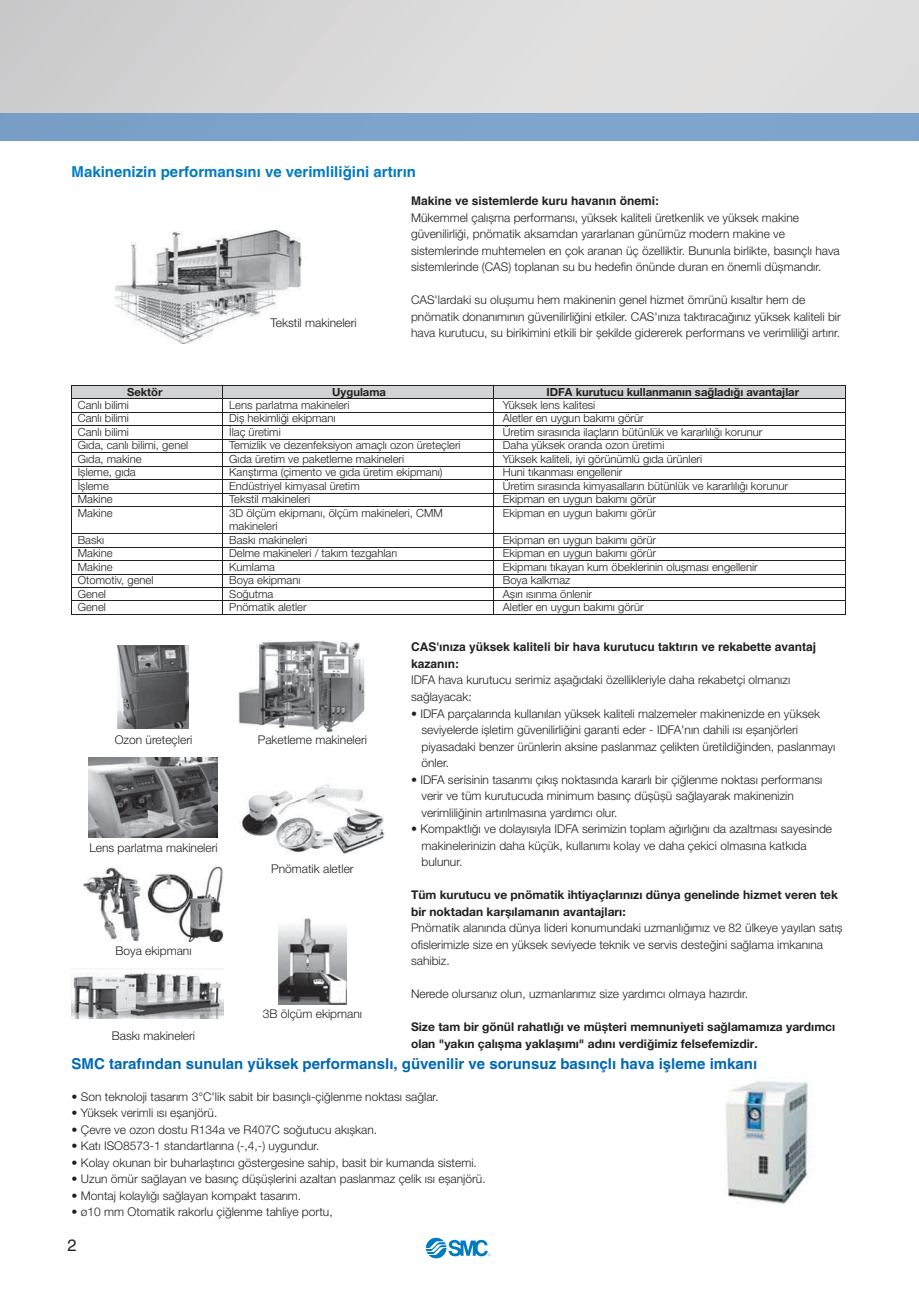
<style>
.page{position:relative;width:919px;height:1289px;background:#fff}
.page>*{position:absolute;margin:0;border:0;box-sizing:border-box;transform-origin:0 0}
.t1{font:16.5px "Helvetica";color:#231f20}
.t2{font:700 15px "Helvetica";color:#0069b4}
.t3{font:700 15px "Helvetica";color:#007bc1}
.t4{font:300 12px/16.5px "Helvetica Neue LT Pro";color:#231f20}
.t5{font:700 12px/16.5px "Helvetica Neue LT Pro";color:#231f20}
.t6{font:700 12px/16.5px "Helvetica";color:#231f20}
.t7{font:300 11.25px/13.5px "Helvetica Neue LT Pro";color:#231f20}
.t8{font:700 11.25px "Helvetica Neue LT Pro";color:#231f20}
</style>
<div class="page">
<div style="left:0;top:1px;width:918px;height:112px;background:linear-gradient(to right,#cfcecf,#e5e5e5)"></div>
<svg style="left:426px;top:1237px;width:64px;height:21px"></svg>
<div style="left:0;top:113px;width:918px;height:28px;background:#7ea3cd"></div>
<img style="left:114px;top:230px;width:188px;height:113px">
<div style="left:72px;top:385px;width:773px;height:14px;background:#d1d3d4"></div>
<hr style="left:72px;top:398px;width:773px;height:1px;background:#231f20">
<hr style="left:72px;top:412px;width:773px;height:1px;background:#231f20">
<hr style="left:72px;top:385px;width:773px;height:1px;background:#231f20">
<hr style="left:72px;top:425px;width:773px;height:1px;background:#231f20">
<hr style="left:72px;top:439px;width:773px;height:1px;background:#231f20">
<hr style="left:72px;top:452px;width:773px;height:1px;background:#231f20">
<hr style="left:72px;top:466px;width:773px;height:1px;background:#231f20">
<hr style="left:72px;top:479px;width:773px;height:1px;background:#231f20">
<hr style="left:72px;top:493px;width:773px;height:1px;background:#231f20">
<hr style="left:72px;top:506px;width:773px;height:1px;background:#231f20">
<hr style="left:72px;top:533px;width:773px;height:1px;background:#231f20">
<hr style="left:72px;top:547px;width:773px;height:1px;background:#231f20">
<hr style="left:72px;top:560px;width:773px;height:1px;background:#231f20">
<hr style="left:72px;top:573px;width:773px;height:1px;background:#231f20">
<hr style="left:72px;top:587px;width:773px;height:1px;background:#231f20">
<hr style="left:72px;top:600px;width:773px;height:1px;background:#231f20">
<hr style="left:72px;top:614px;width:773px;height:1px;background:#231f20">
<hr style="left:71px;top:385px;width:1px;height:229px;background:#231f20">
<hr style="left:222px;top:385px;width:1px;height:229px;background:#231f20">
<hr style="left:493px;top:385px;width:1px;height:229px;background:#231f20">
<hr style="left:845px;top:385px;width:1px;height:229px;background:#231f20">
<img style="left:239px;top:641px;width:127px;height:91px">
<img style="left:89px;top:757px;width:129px;height:80px">
<img style="left:239px;top:784px;width:145px;height:70px">
<img style="left:83px;top:866px;width:140px;height:76px">
<img style="left:71px;top:968px;width:152px;height:50px">
<img style="left:118px;top:645px;width:70px;height:83px">
<img style="left:725px;top:1078px;width:87px;height:127px">
<img style="left:278px;top:917px;width:69px;height:87px">
<p class="t3" style="left:72px;top:166px;width:346px">Makinenizin performansını ve verimliliğini artırın</p>
<p class="t4" style="left:270px;top:316px;width:88px">Tekstil makineleri</p>
<p class="t6" style="left:411px;top:194px;width:250px">Makine ve sistemlerde kuru havanın önemi:</p>
<p class="t4" style="left:411px;top:210px;width:430px">Mükemmel çalıșma performansı, yüksek kaliteli üretkenlik ve yüksek makine güvenilirliği, pnömatik aksamdan yararlanan günümüz modern makine ve sistemlerinde muhtemelen en çok aranan üç özelliktir. Bununla birlikte, basınçlı hava sistemlerinde (CAS) toplanan su bu hedefin önünde duran en önemli düșmandır.</p>
<p class="t4" style="left:411px;top:293px;width:431px">CAS'lardaki su olușumu hem makinenin genel hizmet ömrünü kısaltır hem de pnömatik donanımının güvenilirliğini etkiler. CAS'ınıza taktıracağınız yüksek kaliteli bir hava kurutucu, su birikimini etkili bir șekilde gidererek performans ve verimliliği artırır.</p>
<p class="t8" style="left:127px;top:388px;width:37px">Sektör</p>
<p class="t8" style="left:332px;top:388px;width:55px">Uygulama</p>
<p class="t8" style="left:546px;top:388px;width:254px">IDFA kurutucu kullanmanın sağladığı avantajlar</p>
<p class="t7" style="left:229px;top:399px;width:233px">Lens parlatma makineleri<br>Diș hekimliği ekipmanı<br>İlaç üretimi<br>Temizlik ve dezenfeksiyon amaçlı ozon üreteçleri<br>Gıda üretim ve paketleme makineleri<br>Karıștırma (çimento ve gıda üretim ekipmanı)<br>Endüstriyel kimyasal üretim<br>Tekstil makineleri<br>3D ölçüm ekipmanı, ölçüm makineleri, CMM makineleri<br>Baskı makineleri<br>Delme makineleri / takım tezgahları<br>Kumlama<br>Boya ekipmanı<br>Soğutma<br>Pnömatik aletler</p>
<p class="t7" style="left:503px;top:399px;width:287px">Yüksek lens kalitesi<br>Aletler en uygun bakımı görür<br>Üretim sırasında ilaçların bütünlük ve kararlılığı korunur Daha yüksek oranda ozon üretimi<br>Yüksek kaliteli, iyi görünümlü gıda ürünleri<br>Huni tıkanması engellenir<br>Üretim sırasında kimyasalların bütünlük ve kararlılığı korunur Ekipman en uygun bakımı görür<br>Ekipman en uygun bakımı görür</p>
<p class="t7" style="left:78px;top:399px;width:112px">Canlı bilimi<br>Canlı bilimi<br>Canlı bilimi<br>Gıda, canlı bilimi, genel<br>Gıda, makine<br>İșleme, gıda<br>İșleme<br>Makine<br>Makine</p>
<p class="t7" style="left:78px;top:534px;width:77px">Baskı<br>Makine<br>Makine<br>Otomotiv, genel<br>Genel<br>Genel</p>
<p class="t7" style="left:503px;top:534px;width:256px">Ekipman en uygun bakımı görür<br>Ekipman en uygun bakımı görür<br>Ekipmanı tıkayan kum öbeklerinin olușması engellenir<br>Boya kalkmaz<br>Așırı ısınma önlenir<br>Aletler en uygun bakımı görür</p>
<p class="t6" style="left:411px;top:640px;width:407px">CAS'ınıza yüksek kaliteli bir hava kurutucu taktırın ve rekabette avantaj kazanın:</p>
<p class="t4" style="left:411px;top:673px;width:380px">IDFA hava kurutucu serimiz așağıdaki özellikleriyle daha rekabetçi olmanızı sağlayacak:</p>
<p class="t4" style="left:421px;top:706px;width:415px;text-indent:-10px">• IDFA parçalarında kullanılan yüksek kaliteli malzemeler makinenizde en yüksek seviyelerde ișletim güvenilirliğini garanti eder - IDFA'nın dahili ısı eșanjörleri piyasadaki benzer ürünlerin aksine paslanmaz çelikten üretildiğinden, paslanmayı önler.</p>
<p class="t4" style="left:421px;top:772px;width:402px;text-indent:-10px">• IDFA serisinin tasarımı çıkıș noktasında kararlı bir çiğlenme noktası performansı verir ve tüm kurutucuda minimum basınç düșüșü sağlayarak makinenizin verimliliğinin artırılmasına yardımcı olur.</p>
<p class="t4" style="left:421px;top:822px;width:412px;text-indent:-10px">• Kompaktlığı ve dolayısıyla IDFA serimizin toplam ağırlığını da azaltması sayesinde makinelerinizin daha küçük, kullanımı kolay ve daha çekici olmasına katkıda bulunur.</p>
<p class="t5" style="left:411px;top:888px;width:428px">Tüm kurutucu ve pnömatik ihtiyaçlarınızı dünya genelinde hizmet veren tek bir noktadan karșılamanın avantajları:</p>
<p class="t4" style="left:411px;top:921px;width:433px">Pnömatik alanında dünya lideri konumundaki uzmanlığımız ve 82 ülkeye yayılan satıș ofislerimizle size en yüksek seviyede teknik ve servis desteğini sağlama imkanına sahibiz.</p>
<p class="t4" style="left:411px;top:987px;width:338px">Nerede olursanız olun, uzmanlarımız size yardımcı olmaya hazırdır.</p>
<p class="t5" style="left:411px;top:1020px;width:426px">Size tam bir gönül rahatlığı ve müșteri memnuniyeti sağlamamıza yardımcı olan "yakın çalıșma yaklașımı" adını verdiğimiz felsefemizdir.</p>
<p class="t4" style="left:115px;top:732px;width:79px">Ozon üreteçleri</p>
<p class="t4" style="left:258px;top:732px;width:111px">Paketleme makineleri</p>
<p class="t4" style="left:89px;top:841px;width:130px">Lens parlatma makineleri</p>
<p class="t4" style="left:271px;top:861px;width:84px">Pnömatik aletler</p>
<p class="t4" style="left:115px;top:944px;width:78px">Boya ekipmanı</p>
<p class="t4" style="left:263px;top:1006px;width:101px">3B ölçüm ekipmanı</p>
<p class="t4" style="left:112px;top:1028px;width:85px">Baskı makineleri</p>
<p class="t2" style="left:72px;top:1058px;width:687px">SMC tarafından sunulan yüksek performanslı, güvenilir ve sorunsuz basınçlı hava işleme imkanı</p>
<p class="t4" style="left:72px;top:1089px;width:368px">• Son teknoloji tasarım 3°C'lik sabit bir basınçlı-çiğlenme noktası sağlar.</p>
<p class="t4" style="left:72px;top:1106px;width:147px">• Yüksek verimli ısı eșanjörü.</p>
<p class="t4" style="left:72px;top:1122px;width:307px">• Çevre ve ozon dostu R134a ve R407C soğutucu akıșkan.</p>
<p class="t4" style="left:72px;top:1139px;width:249px">• Katı ISO8573-1 standartlarına (-,4,-) uygundur.</p>
<p class="t4" style="left:72px;top:1155px;width:407px">• Kolay okunan bir buharlaștırıcı göstergesine sahip, basit bir kumanda sistemi.</p>
<p class="t4" style="left:72px;top:1172px;width:415px">• Uzun ömür sağlayan ve basınç düșüșlerini azaltan paslanmaz çelik ısı eșanjörü.</p>
<p class="t4" style="left:72px;top:1188px;width:231px">• Montaj kolaylığı sağlayan kompakt tasarım.</p>
<p class="t4" style="left:72px;top:1205px;width:262px">• ø10 mm Otomatik rakorlu çiğlenme tahliye portu,</p>
<h1 class="t1" style="left:68px;top:1236px;width:11px">2</h1>
</div>
